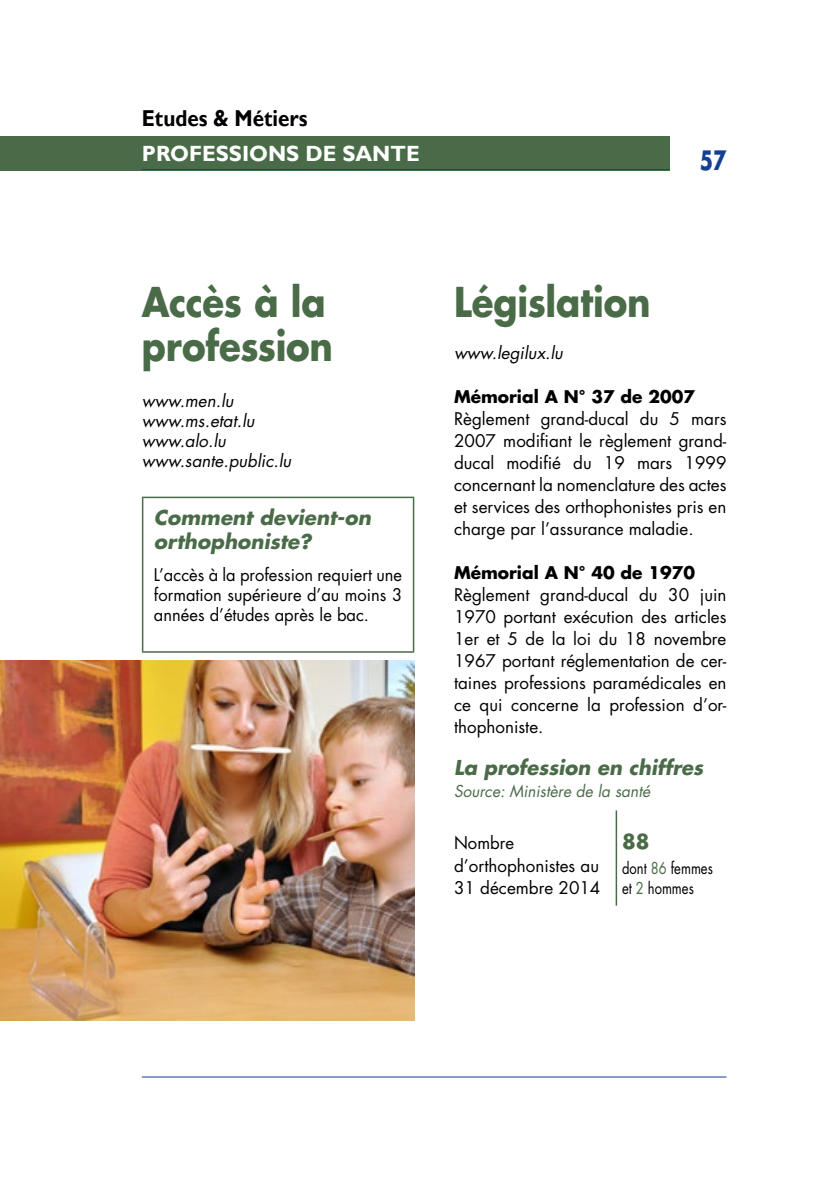
<style>
.page{position:relative;width:840px;height:1191px;background:#fff}
.page>*{position:absolute;margin:0;border:0;box-sizing:border-box;transform-origin:0 0}
.t1{font:700 40px/44px "Futura Std";letter-spacing:-.01em;color:#4a6b47;scale:.89 1}
.t2{font:700 26px "Futura Std";color:#134094;scale:.75 1}
.t3{font:700 23px "Gill Sans";color:#000;scale:.9 1}
.t4{font:700 22px "Gill Sans";color:#fff}
.t5{font:italic 700 20px/24px "Futura Std";color:#4a6b47}
.t6{font:700 20px "Futura Std";color:#4a6b47}
.t7{font:17px/22px "Futura Std";color:#000;text-align:justify}
.t8{font:italic 17px/20px "Futura Std";color:#000}
.t9{font:700 17px "Futura Std";color:#000}
.t10{font:italic 16px "Futura Std";color:#4a6b47}
.t11{font:16px/20px "Futura Std";color:#000;scale:.81 1}
.s1{color:#4a6b47}
</style>
<div class="page">
<hr style="left:142px;top:1076px;width:584px;height:1px;background:#134094">
<div style="left:0;top:136px;width:669px;height:34px;background:#4a6b47"></div>
<hr style="left:142px;top:169px;width:527px;height:1px;background:#134094">
<hr style="left:142px;top:496px;width:272px;height:2px;background:#4a6b47">
<hr style="left:142px;top:498px;width:1px;height:153px;background:#4a6b47">
<hr style="left:412px;top:498px;width:2px;height:153px;background:#4a6b47">
<hr style="left:142px;top:651px;width:272px;height:1px;background:#4a6b47">
<hr style="left:615px;top:810px;width:1px;height:95px;background:#4a6b47">
<img style="left:0;top:660px;width:414px;height:360px">
<h3 class="t3" style="left:142px;top:104px;width:185px">ETUDES &amp; MÉTIERS</h3>
<p class="t4" style="left:142px;top:140px;width:276px">PROFESSIONS DE SANTE</p>
<h2 class="t2" style="left:699px;top:143px;width:37px">57</h2>
<h1 class="t1" style="left:142px;top:279px;width:216px">Accès à la profession</h1>
<p class="t8" style="left:142px;top:390px;width:151px">www.men.lu www.ms.etat.lu www.alo.lu www.sante.public.lu</p>
<p class="t5" style="left:154px;top:506px;width:218px">Comment devient-on orthophoniste?</p>
<p class="t7" style="left:154px;top:564px;width:249px;line-height:20px">L’accès à la profession requiert une formation supérieure d’au moins 3 années d’études après le bac.</p>
<h1 class="t1" style="left:454px;top:279px;width:222px">Législation</h1>
<p class="t8" style="left:454px;top:342px;width:110px">www.legilux.lu</p>
<p class="t9" style="left:454px;top:385px;width:242px">Mémorial A N° 37 de 2007</p>
<p class="t7" style="left:454px;top:407px;width:274px">Règlement grand-ducal du 5 mars 2007 modifiant le règlement grand&shy;ducal modifié du 19 mars 1999 concernant la nomenclature des actes et services des orthophonistes pris en charge par l’assurance maladie.</p>
<p class="t9" style="left:454px;top:561px;width:242px">Mémorial A N° 40 de 1970</p>
<p class="t7" style="left:454px;top:583px;width:274px">Règlement grand-ducal du 30 juin 1970 portant exécution des articles 1er et 5 de la loi du 18 novembre 1967 portant réglementation de cer&shy;taines professions paramédicales en ce qui concerne la profession d’or&shy;thophoniste.</p>
<p class="t5" style="left:454px;top:755px;width:250px">La profession en chiffres</p>
<p class="t10" style="left:454px;top:780px;width:197px">Source: Ministère de la santé</p>
<p class="t7" style="left:454px;top:830px;width:146px;line-height:23.6px">Nombre d’orthophonistes au</p>
<p class="t7" style="left:454px;top:877px;width:148px">31 décembre 2014</p>
<p class="t6" style="left:621px;top:828px;width:29px">88</p>
<p class="t11" style="left:621px;top:858px;width:114px">dont <span class="s1">86</span> femmes et <span class="s1">2</span> hommes</p>
</div>
